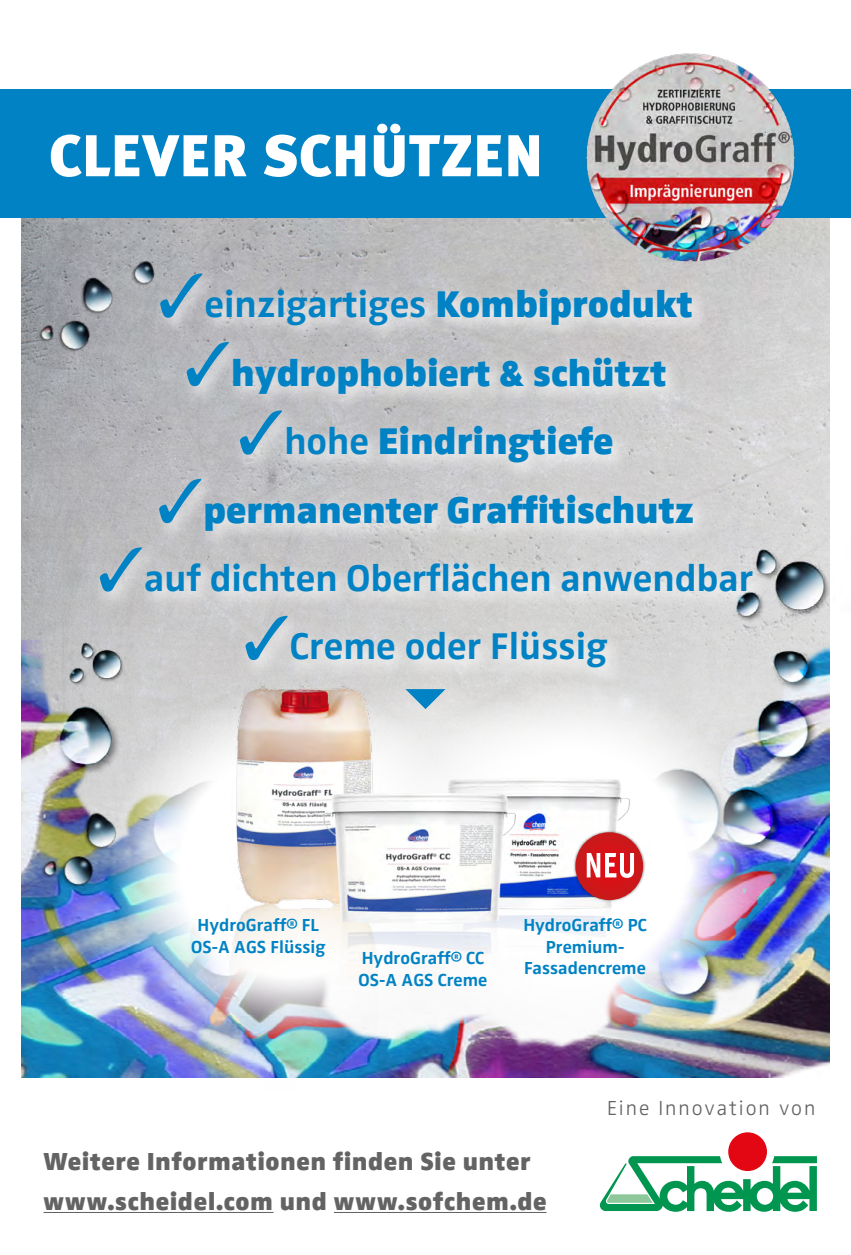
<style>
.page{position:relative;width:851px;height:1255px;background:#fff}
.page>*{position:absolute;margin:0;border:0;box-sizing:border-box;transform-origin:0 0}
.t1{font:900 58.8px "Meta Plus";color:#fff}
.t2{font:700 38.4px "Zwo";color:#0082c4}
.t3{font:900 38.4px "Zwo";color:#0082c4}
.t4{font:900 25.5px/39.8px "Zwo";letter-spacing:.02em;color:#646363}
.t5{font:300 21px "Zwo";letter-spacing:.09em;color:#646363}
.t6{font:700 18px/21.6px "Zwo";color:#0082c4;text-align:center}
.s1{font-weight:900}
.s2{font-weight:700}
</style>
<div class="page">
<img style="left:175px;top:218px;width:654px;height:51px">
<img style="left:21px;top:269px;width:808px;height:807px">
<div style="left:0;top:90px;width:850px;height:128px;background:#0082c4"></div>
<div style="left:728px;top:1132px;width:38px;height:38px;background:#e30613;border-radius:50%"></div>
<svg style="left:599px;top:1156px;width:217px;height:55px"></svg>
<hr style="left:44px;top:1211px;width:229px;height:1px;background:#646363">
<hr style="left:334px;top:1211px;width:212px;height:1px;background:#646363">
<svg style="left:111px;top:683px;width:362px;height:362px"></svg>
<img style="left:389px;top:679px;width:366px;height:366px;border-radius:50%">
<img style="left:402px;top:757px;width:249px;height:263px">
<img style="left:224px;top:688px;width:156px;height:390px">
<img style="left:286px;top:772px;width:265px;height:265px">
<div style="left:91px;top:265px;width:681px;height:423px;background:#fff;opacity:.57"></div>
<svg style="left:405px;top:689px;width:40px;height:20px"></svg>
<img style="left:665px;top:421px;width:165px;height:238px">
<img style="left:29px;top:567px;width:132px;height:139px">
<img style="left:21px;top:218px;width:154px;height:186px">
<img style="left:21px;top:794px;width:147px;height:145px">
<img style="left:583px;top:53px;width:212px;height:210px">
<img style="left:572px;top:829px;width:74px;height:74px">
<svg style="left:575px;top:832px;width:68px;height:68px;background:#cb1b1e"></svg>
<svg style="left:586px;top:853px;width:48px;height:24px"></svg>
<h1 class="t1" style="left:49px;top:121px;width:496px">CLEVER SCHÜTZEN</h1>
<h2 class="t2" style="left:158px;top:282px;width:536px">✓einzigartiges <span class="s1">Kombiprodukt</span></h2>
<h2 class="t3" style="left:184px;top:350px;width:484px">✓hydrophobiert &amp; schützt</h2>
<h2 class="t3" style="left:237px;top:418px;width:377px">✓<span class="s2">hohe</span> Eindringtiefe</h2>
<h2 class="t3" style="left:157px;top:486px;width:539px">✓permanenter Graffitischutz</h2>
<h2 class="t2" style="left:97px;top:555px;width:657px">✓auf dichten Oberflächen anwendbar</h2>
<h2 class="t2" style="left:243px;top:624px;width:366px">✓Creme oder Flüssig</h2>
<p class="t6" style="left:191px;top:914px;width:136px">HydroGraff® FL<br>OS-A AGS Flüssig</p>
<p class="t6" style="left:358px;top:947px;width:130px;text-align:left">HydroGraff® CC<br>OS-A AGS Creme</p>
<p class="t6" style="left:523px;top:914px;width:125px">HydroGraff® PC<br>Premium-<br>Fassadencreme</p>
<p class="t5" style="left:607px;top:1095px;width:210px">Eine Innovation von</p>
<h3 class="t4" style="left:44px;top:1141px;width:504px">Weitere Informationen finden Sie unter www.scheidel.com und www.sofchem.de</h3>
</div>
